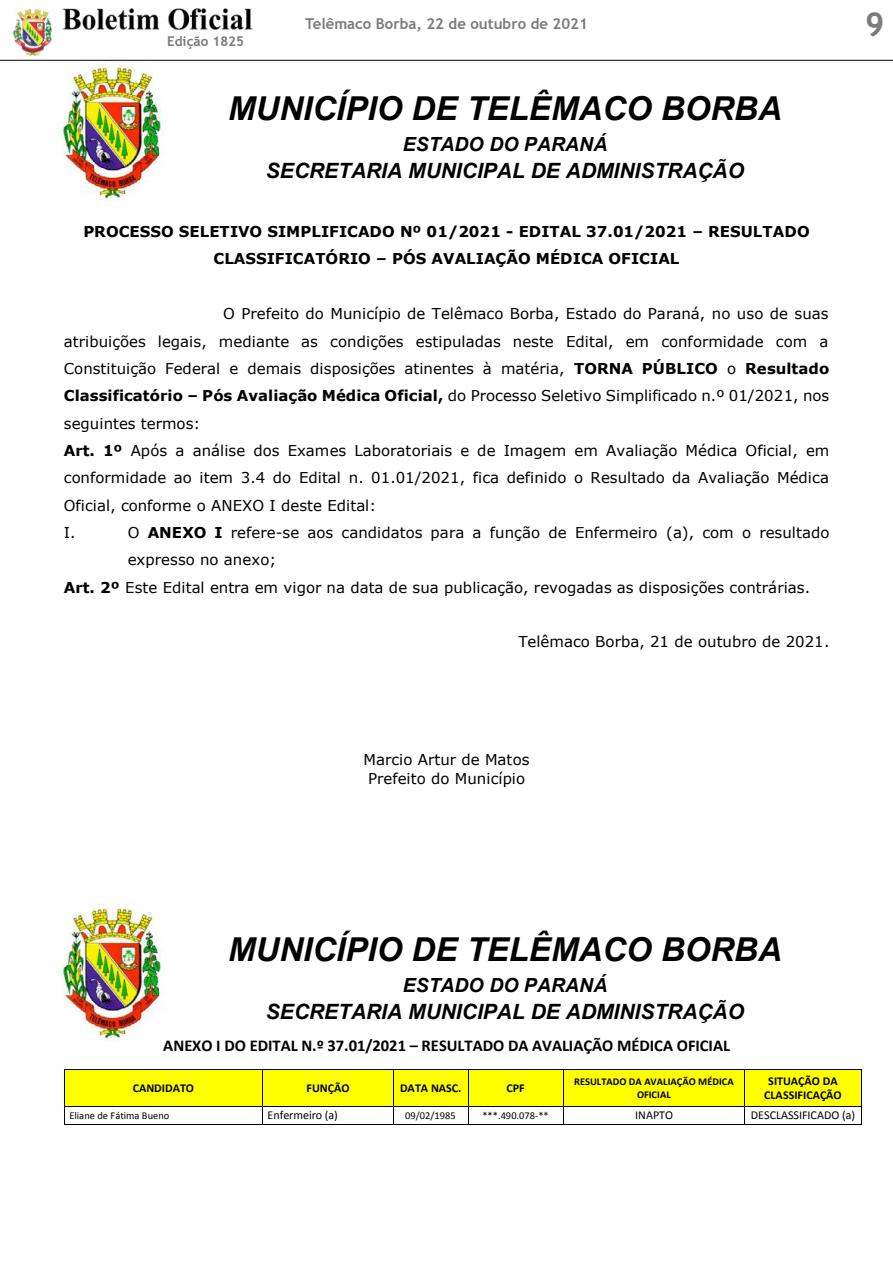
<style>
.page{position:relative;width:893px;height:1263px;background:#fff}
.page>*{position:absolute;margin:0;border:0;box-sizing:border-box;transform-origin:0 0}
.t1{font:italic 700 33px "Arial";color:#000}
.t2{font:700 33px "Trebuchet MS";color:#7c7b7b}
.t3{font:italic 700 21px "Arial";letter-spacing:-.005em;color:#000}
.t4{font:italic 700 19.5px "Arial";color:#000}
.t5{font:700 16.5px "Calibri";color:#000}
.t6{font:15px/27.3px "Verdana";color:#000}
.t7{font:700 15px/27.3px "Verdana";color:#000;text-align:center}
.t8{font:700 15px "Trebuchet MS";color:#7c7b7b}
.t9{font:700 13.5px "Trebuchet MS";color:#7c7b7b}
.t10{font:700 12px/14.5px "Calibri";color:#000;text-align:center}
.t11{font:12px "Calibri";color:#000}
.t12{font:10.5px "Calibri";letter-spacing:-.005em;color:#000}
.t13{font:700 10.5px/12.8px "Calibri";color:#000;text-align:center}
.s1{font-weight:700}
</style>
<div class="page">
<img style="left:13px;top:9px;width:39px;height:47px">
<img style="left:62px;top:8px;width:191px;height:21px">
<hr style="left:0;top:60px;width:893px;height:1px;background:#000">
<img style="left:56px;top:62px;width:107px;height:139px">
<img style="left:56px;top:902px;width:107px;height:139px">
<div style="left:65px;top:1070px;width:197px;height:36px;background:#ff0"></div>
<div style="left:262px;top:1070px;width:131px;height:36px;background:#ff0"></div>
<div style="left:394px;top:1070px;width:74px;height:36px;background:#ff0"></div>
<div style="left:468px;top:1070px;width:95px;height:36px;background:#ff0"></div>
<div style="left:564px;top:1070px;width:180px;height:36px;background:#ff0"></div>
<div style="left:744px;top:1070px;width:117px;height:36px;background:#ff0"></div>
<hr style="left:65px;top:1069px;width:197px;height:1px;background:#000">
<hr style="left:263px;top:1069px;width:130px;height:1px;background:#000">
<hr style="left:394px;top:1069px;width:74px;height:1px;background:#000">
<hr style="left:468px;top:1069px;width:95px;height:1px;background:#000">
<hr style="left:564px;top:1069px;width:180px;height:1px;background:#000">
<hr style="left:745px;top:1069px;width:116px;height:1px;background:#000">
<hr style="left:64px;top:1070px;width:1px;height:36px;background:#000">
<hr style="left:262px;top:1070px;width:1px;height:36px;background:#000">
<hr style="left:393px;top:1070px;width:1px;height:36px;background:#000">
<hr style="left:468px;top:1070px;width:1px;height:36px;background:#000">
<hr style="left:563px;top:1070px;width:1px;height:36px;background:#000">
<hr style="left:744px;top:1070px;width:1px;height:36px;background:#000">
<hr style="left:861px;top:1070px;width:1px;height:36px;background:#000">
<hr style="left:65px;top:1106px;width:197px;height:1px;background:#000">
<hr style="left:263px;top:1106px;width:130px;height:1px;background:#000">
<hr style="left:394px;top:1106px;width:74px;height:1px;background:#000">
<hr style="left:468px;top:1106px;width:95px;height:1px;background:#000">
<hr style="left:564px;top:1106px;width:180px;height:1px;background:#000">
<hr style="left:745px;top:1106px;width:116px;height:1px;background:#000">
<svg style="left:64px;top:1106px;width:1px;height:19px"></svg>
<hr style="left:65px;top:1124px;width:197px;height:1px;background:#000">
<svg style="left:262px;top:1106px;width:1px;height:19px"></svg>
<hr style="left:263px;top:1124px;width:130px;height:1px;background:#000">
<svg style="left:393px;top:1106px;width:1px;height:19px"></svg>
<hr style="left:394px;top:1124px;width:74px;height:1px;background:#000">
<svg style="left:468px;top:1107px;width:1px;height:17px"></svg>
<hr style="left:468px;top:1124px;width:95px;height:1px;background:#000">
<svg style="left:563px;top:1106px;width:1px;height:19px"></svg>
<hr style="left:564px;top:1124px;width:180px;height:1px;background:#000">
<svg style="left:744px;top:1106px;width:1px;height:19px"></svg>
<hr style="left:745px;top:1124px;width:116px;height:1px;background:#000">
<svg style="left:861px;top:1106px;width:1px;height:19px"></svg>
<p class="t9" style="left:167px;top:33px;width:79px">Edição 1825</p>
<p class="t8" style="left:305px;top:14px;width:284px">Telêmaco Borba, 22 de outubro de 2021</p>
<h1 class="t2" style="left:865px;top:3px;width:21px">9</h1>
<h1 class="t1" style="left:228px;top:86px;width:555px">MUNICÍPIO DE TELÊMACO BORBA</h1>
<h3 class="t4" style="left:403px;top:131px;width:206px">ESTADO DO PARANÁ</h3>
<h2 class="t3" style="left:266px;top:157px;width:480px">SECRETARIA MUNICIPAL DE ADMINISTRAÇÃO</h2>
<p class="t7" style="left:83px;top:218px;width:728px">PROCESSO SELETIVO SIMPLIFICADO Nº 01/2021 - EDITAL 37.01/2021 – RESULTADO<br>CLASSIFICATÓRIO – PÓS AVALIAÇÃO MÉDICA OFICIAL</p>
<p class="t6" style="left:64px;top:300px;width:767px;text-indent:159px">O Prefeito do Município de Telêmaco Borba, Estado do Paraná, no uso de suas atribuições legais, mediante as condições estipuladas neste Edital, em conformidade com a Constituição Federal e demais disposições atinentes à matéria, <span class="s1">TORNA PÚBLICO</span> o <span class="s1">Resultado Classificatório – Pós Avaliação Médica Oficial,</span> do Processo Seletivo Simplificado n.º 01/2021, nos seguintes termos:<br><span class="s1">Art. 1º</span> Após a análise dos Exames Laboratoriais e de Imagem em Avaliação Médica Oficial, em conformidade ao item 3.4 do Edital n. 01.01/2021, fica definido o Resultado da Avaliação Médica Oficial, conforme o ANEXO I deste Edital:<br>I.</p>
<p class="t6" style="left:128px;top:519px;width:703px">O <span class="s1">ANEXO I</span> refere-se aos candidatos para a função de Enfermeiro (a), com o resultado</p>
<p class="t6" style="left:128px;top:546px;width:150px">expresso no anexo;</p>
<p class="t6" style="left:64px;top:573px;width:748px"><span class="s1">Art. 2º</span> Este Edital entra em vigor na data de sua publicação, revogadas as disposições contrárias.</p>
<p class="t6" style="left:518px;top:628px;width:313px">Telêmaco Borba, 21 de outubro de 2021.</p>
<p class="t6" style="left:363px;top:750px;width:167px;line-height:18.3px;text-align:center">Marcio Artur de Matos<br>Prefeito do Município</p>
<h1 class="t1" style="left:228px;top:927px;width:555px">MUNICÍPIO DE TELÊMACO BORBA</h1>
<h3 class="t4" style="left:403px;top:972px;width:206px">ESTADO DO PARANÁ</h3>
<h2 class="t3" style="left:266px;top:997px;width:480px">SECRETARIA MUNICIPAL DE ADMINISTRAÇÃO</h2>
<p class="t5" style="left:163px;top:1034px;width:568px">ANEXO I DO EDITAL N.º 37.01/2021 – RESULTADO DA AVALIAÇÃO MÉDICA OFICIAL</p>
<p class="t10" style="left:133px;top:1080px;width:63px">CANDIDATO</p>
<p class="t10" style="left:306px;top:1080px;width:45px">FUNÇÃO</p>
<p class="t10" style="left:400px;top:1080px;width:63px">DATA NASC.</p>
<p class="t10" style="left:506px;top:1080px;width:20px">CPF</p>
<p class="t13" style="left:574px;top:1075px;width:161px">RESULTADO DA AVALIAÇÃO MÉDICA<br>OFICIAL</p>
<p class="t10" style="left:764px;top:1073px;width:79px">SITUAÇÃO DA<br>CLASSIFICAÇÃO</p>
<p class="t12" style="left:69px;top:1108px;width:101px">Eliane de Fátima Bueno</p>
<p class="t11" style="left:268px;top:1107px;width:72px">Enfermeiro (a)</p>
<p class="t12" style="left:405px;top:1108px;width:52px">09/02/1985</p>
<p class="t12" style="left:482px;top:1108px;width:68px">***.490.078-**</p>
<p class="t11" style="left:635px;top:1107px;width:39px">INAPTO</p>
<p class="t11" style="left:751px;top:1107px;width:106px">DESCLASSIFICADO (a)</p>
</div>
